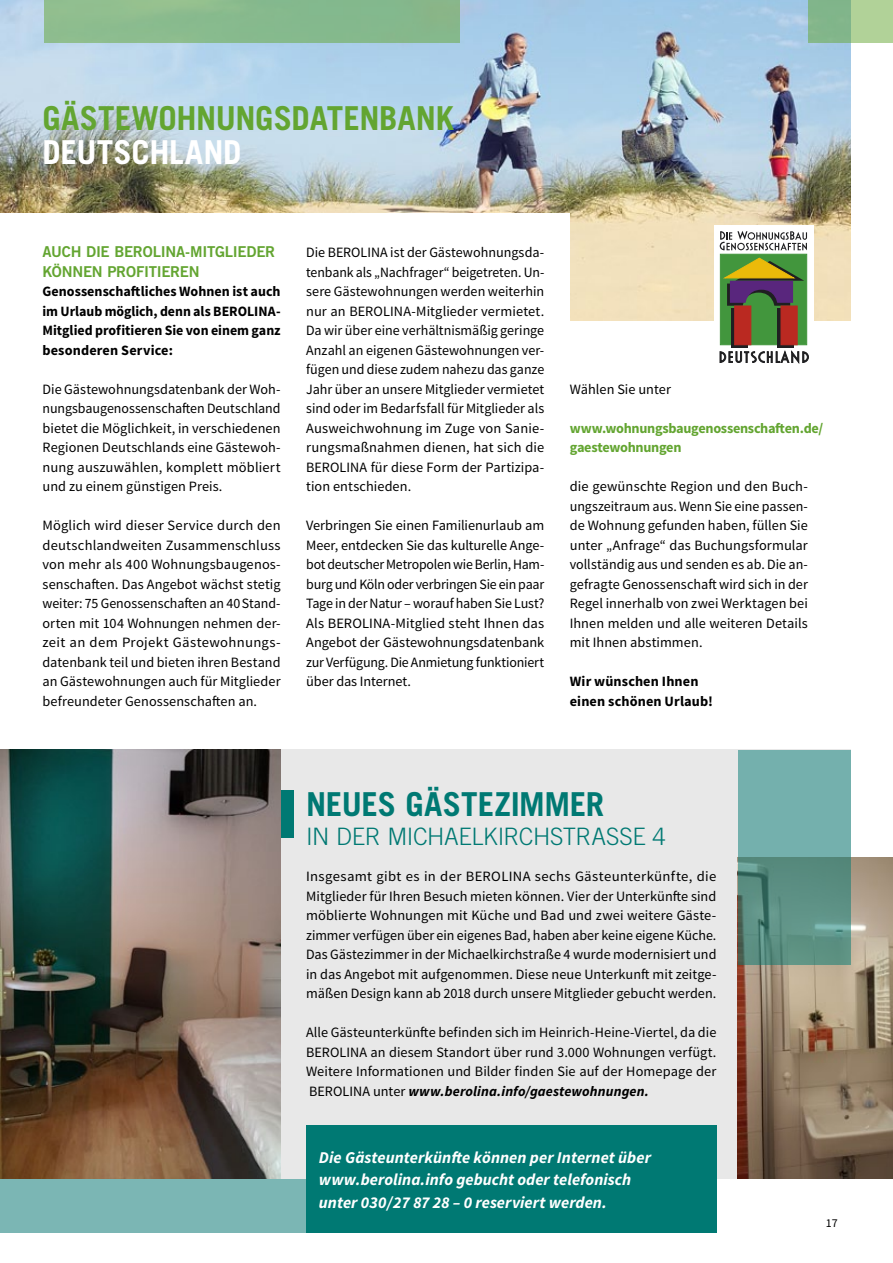
<style>
.page{position:relative;width:893px;height:1263px;background:#fff}
.page>*{position:absolute;margin:0;border:0;box-sizing:border-box;transform-origin:0 0}
.t1{font:700 33px "Trade Gothic LT Std";letter-spacing:-.01em;color:#63a531}
.t2{font:700 33px "Trade Gothic LT Std";letter-spacing:-.005em;color:#007973}
.t3{font:700 33px "Trade Gothic LT Std";letter-spacing:-.005em;color:#fff}
.t4{font:300 24px "Trade Gothic LT Std";letter-spacing:-.015em;color:#007973}
.t5{font:italic 700 16.5px/22.5px "Source Sans Pro";color:#fff}
.t6{font:15px/19.5px "Trade Gothic LT Std Bd 2";letter-spacing:-.02em;color:#63a531}
.t7{font:14.25px/19.5px "Source Sans Pro";letter-spacing:.005em;color:#000;text-align:justify}
.t8{font:700 14.25px/19.5px "Source Sans Pro";letter-spacing:.005em;color:#000;text-align:justify}
.t9{font:700 14.25px/19.5px "Source Sans Pro";letter-spacing:-.02em;color:#63a531}
.t10{font:12px "Source Sans Pro";color:#000}
.s1{font-weight:700;font-style:italic}
</style>
<div class="page">
<img style="left:0;top:0;width:850px;height:321px">
<div style="left:0;top:214px;width:570px;height:191px;background:#fff"></div>
<div style="left:0;top:1072px;width:557px;height:161px;background:#7bb6b4"></div>
<div style="left:0;top:750px;width:850px;height:429px;background:#e8e8e8"></div>
<img style="left:0;top:750px;width:281px;height:429px">
<img style="left:738px;top:857px;width:155px;height:322px">
<div style="left:306px;top:1125px;width:411px;height:107px;background:#007973"></div>
<svg style="left:738px;top:750px;width:112px;height:214px;fill:#74b0ad"></svg>
<svg style="left:808px;top:0;width:85px;height:43px;fill:#88b98e"></svg>
<div style="left:44px;top:0;width:415px;height:43px;background:#87ba8d"></div>
<div style="left:281px;top:790px;width:12px;height:48px;background:#007973"></div>
<div style="left:714px;top:225px;width:99px;height:145px;background:#fff"></div>
<div style="left:720px;top:254px;width:87px;height:91px;background:#42963d;border:1px solid #42963d"></div>
<svg style="left:777px;top:309px;width:17px;height:39px"></svg>
<div style="left:731px;top:309px;width:16px;height:39px;background:#1f1f21"></div>
<svg style="left:720px;top:231px;width:87px;height:20px"></svg>
<svg style="left:724px;top:257px;width:80px;height:49px"></svg>
<div style="left:734px;top:306px;width:17px;height:39px;background:#ba2921;border:1px solid #ba2921"></div>
<div style="left:781px;top:306px;width:16px;height:39px;background:#ba2921"></div>
<svg style="left:720px;top:351px;width:89px;height:12px"></svg>
<h1 class="t1" style="left:43px;top:98px;width:411px">GÄSTEWOHNUNGSDATENBANK</h1>
<h1 class="t3" style="left:42px;top:131px;width:200px">DEUTSCHLAND</h1>
<p class="t6" style="left:43px;top:242px;width:224px">AUCH DIE BEROLI NA-MITGLIEDER<br>KÖNNEN</p>
<p class="t6" style="left:107px;top:261px;width:11px">PRO</p>
<p class="t6" style="left:136px;top:261px;width:36px">FITIEREN</p>
<p class="t8" style="left:43px;top:282px;width:240px">Genossenschaftliches Wohnen ist auch im Urlaub möglich, denn als BEROLINA-Mitglied profitieren Sie von einem ganz besonderen Service:</p>
<p class="t7" style="left:43px;top:379px;width:240px">Die Gästewohnungsdatenbank der Woh&shy;nungsbaugenossenschaften Deutschland bietet die Möglichkeit, in verschiedenen Regionen Deutschlands eine Gästewoh&shy;nung auszuwählen, komplett möbliert und zu einem günstigen Preis.</p>
<p class="t7" style="left:43px;top:516px;width:240px">Möglich wird dieser Service durch den deutschlandweiten Zusammenschluss von mehr als 400 Wohnungsbaugenos&shy;senschaften. Das Angebot wächst stetig weiter: 75 Genossenschaften an 40Stand&shy;orten mit 104 Wohnungen nehmen der&shy;zeit an dem Projekt Gästewohnungs&shy;datenbank teil und bieten ihren Bestand an Gästewohnungen auch für Mitglieder befreundeter Genossenschaften an.</p>
<p class="t7" style="left:306px;top:243px;width:240px">Die BEROLINA ist der Gästewohnungsda&shy;tenbank als „Nachfrager“ beigetreten. Un&shy;sere Gästewohnungen werden weiterhin nur an BEROLINA-Mitglieder vermietet.<br>Da wir über eine verhältnismäßig geringe Anzahl an eigenen Gästewohnungen ver&shy;fügen und diese zudem nahezu das ganze Jahr über an unsere Mitglieder vermietet sind oder im Bedarfsfall für Mitglieder als Ausweichwohnung im Zuge von Sanie&shy;rungsmaßnahmen dienen, hat sich die BEROLINA für diese Form der Partizipa&shy;tion entschieden.</p>
<p class="t7" style="left:306px;top:516px;width:240px">Verbringen Sie einen Familienurlaub am Meer, entdecken Sie das kulturelle Ange&shy;bot deutscher Metropolen wie Berlin, Ham&shy;burg und Köln oder verbringen Sie ein paar Tage in der Natur – worauf haben Sie Lust?<br>Als BEROLINA-Mitglied steht Ihnen das Angebot der Gästewohnungsdatenbank zur Verfügung. Die Anmietung funktioniert über das Internet.</p>
<p class="t7" style="left:570px;top:379px;width:103px">Wählen Sie unter</p>
<p class="t9" style="left:570px;top:419px;width:255px">www.wohnungsbaugenossenschaften.de/ gaestewohnungen</p>
<p class="t7" style="left:570px;top:477px;width:240px">die gewünschte Region und den Buch&shy;ungszeitraum aus. Wenn Sie eine passen&shy;de Wohnung gefunden haben, füllen Sie unter „Anfrage“ das Buchungsformular vollständig aus und senden es ab. Die an&shy;gefragte Genossenschaft wird sich in der Regel innerhalb von zwei Werktagen bei Ihnen melden und alle weiteren Details mit Ihnen abstimmen.</p>
<p class="t8" style="left:570px;top:672px;width:145px">Wir wünschen Ihnen einen schönen Urlaub!</p>
<h1 class="t2" style="left:306px;top:784px;width:281px">NEUES GÄSTEZIMMER</h1>
<h2 class="t4" style="left:306px;top:822px;width:361px">I N DER MICHAELKI RCHSTRASSE 4</h2>
<p class="t7" style="left:306px;top:867px;width:412px">Insgesamt gibt es in der BEROLINA sechs Gästeunterkünfte, die Mitglieder für Ihren Besuch mieten können. Vier der Unterkünfte sind möblierte Wohnungen mit Küche und Bad und zwei weitere Gäste&shy;zimmer verfügen über ein eigenes Bad, haben aber keine eigene Küche.<br>Das Gästezimmer in der Michaelkirchstraße 4 wurde modernisiert und in das Angebot mit aufgenommen. Diese neue Unterkunft mit zeitge&shy;mäßen Design kann ab 2018 durch unsere Mitglieder gebucht werden.</p>
<p class="t7" style="left:306px;top:1023px;width:412px">Alle Gästeunterkünfte befinden sich im Heinrich-Heine-Viertel, da die BEROLINA an diesem Standort über rund 3.000 Wohnungen verfügt.<br>Weitere Informationen und Bilder finden Sie auf der Homepage der BEROLINA unter <span class="s1">www.berolina.info/gaestewohnungen.</span></p>
<p class="t5" style="left:319px;top:1146px;width:334px">Die Gästeunterkünfte können per Internet über www.berolina.info gebucht oder telefonisch unter 030/27 87 28 – 0 reserviert werden.</p>
<p class="t10" style="left:826px;top:1215px;width:13px">17</p>
</div>
